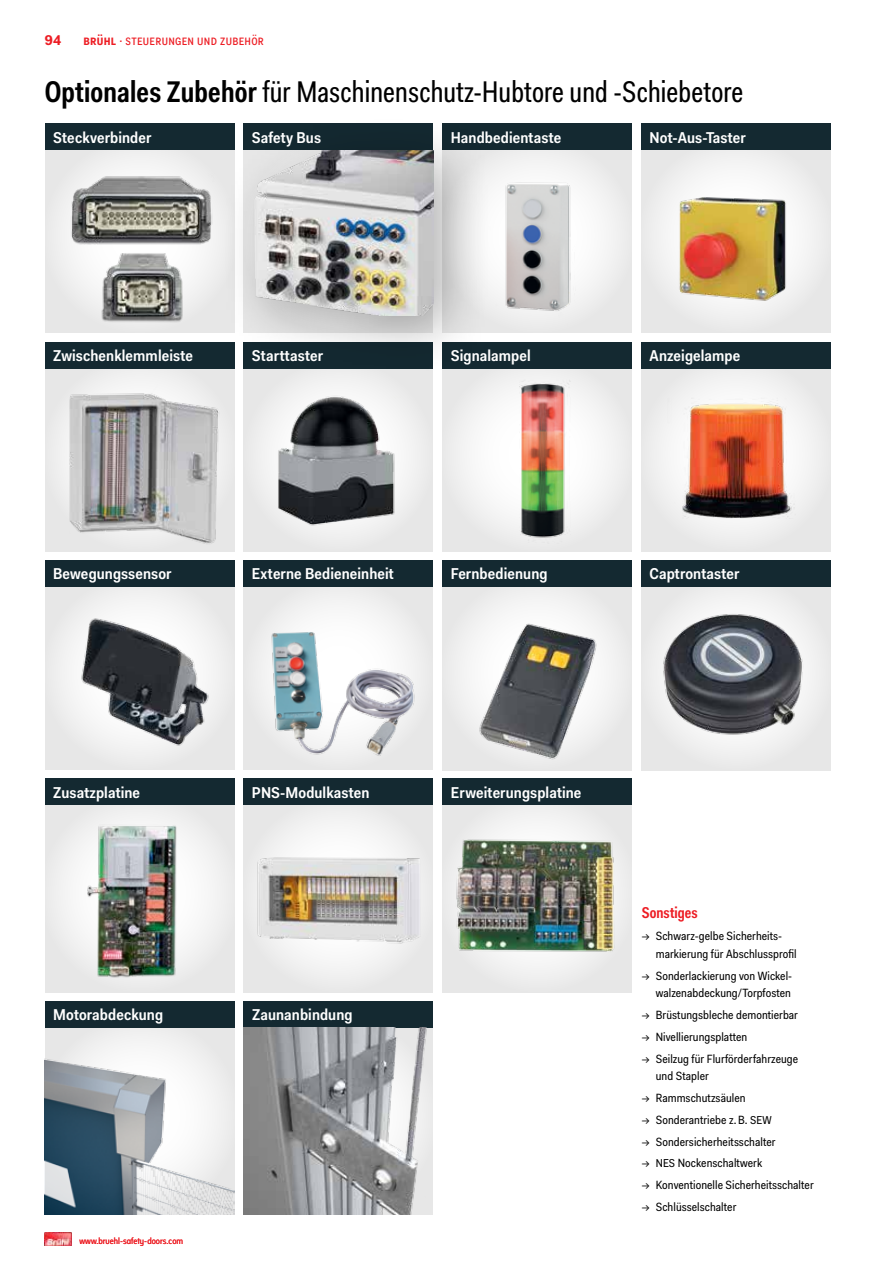
<style>
.page{position:relative;width:885px;height:1263px;background:#fff}
.page>*{position:absolute;margin:0;border:0;box-sizing:border-box;transform-origin:0 0}
.t1{font:30px "Fakt Con Pro";letter-spacing:.005em;color:#000}
.t2{font:600 15.75px "Fakt Sm Con Pro";letter-spacing:.005em;color:#fff}
.t3{font:600 15.75px "Fakt Con Pro";color:#ed1d24}
.t4{font:14.25px "Fakt Con Pro";letter-spacing:.02em;color:#ed1d24}
.t5{font:700 14.25px "Fakt Pro";color:#ed1d24}
.t6{font:12px/17.4px "Fakt Sm Con Pro";letter-spacing:.005em;color:#000}
.t7{font:9px "Fakt Sm Con Pro";color:#ed1d24}
.s1{font-weight:600}
.s2{font-size:11.55px}
</style>
<div class="page">
<img style="left:45px;top:1232px;width:26px;height:14px">
<div style="left:641px;top:574px;width:189px;height:196px;background:#e7e7e7"></div>
<div style="left:641px;top:560px;width:189px;height:26px;background:#142931"></div>
<img style="left:658px;top:595px;width:157px;height:144px">
<div style="left:45px;top:574px;width:189px;height:196px;background:#e7e7e7"></div>
<div style="left:45px;top:560px;width:189px;height:26px;background:#142931"></div>
<img style="left:76px;top:616px;width:138px;height:135px">
<div style="left:243px;top:578px;width:190px;height:192px;background:#e7e7e7"></div>
<div style="left:243px;top:560px;width:190px;height:26px;background:#142931"></div>
<img style="left:262px;top:604px;width:153px;height:152px">
<div style="left:442px;top:574px;width:190px;height:196px;background:#e7e7e7"></div>
<div style="left:442px;top:560px;width:190px;height:26px;background:#142931"></div>
<img style="left:476px;top:621px;width:125px;height:138px">
<div style="left:243px;top:359px;width:190px;height:193px;background:#e7e7e7"></div>
<img style="left:265px;top:387px;width:135px;height:146px">
<div style="left:641px;top:356px;width:189px;height:196px;background:#e7e7e7"></div>
<div style="left:641px;top:342px;width:189px;height:26px;background:#142931"></div>
<img style="left:667px;top:391px;width:130px;height:138px">
<div style="left:442px;top:137px;width:190px;height:196px;background:#efefef"></div>
<div style="left:442px;top:124px;width:190px;height:26px;background:#142931"></div>
<img style="left:493px;top:179px;width:83px;height:132px">
<div style="left:641px;top:137px;width:189px;height:196px;background:#e7e7e7"></div>
<div style="left:641px;top:124px;width:189px;height:26px;background:#142931"></div>
<img style="left:659px;top:172px;width:155px;height:142px">
<div style="left:442px;top:356px;width:190px;height:196px;background:#e7e7e7"></div>
<div style="left:442px;top:342px;width:190px;height:26px;background:#142931"></div>
<img style="left:468px;top:376px;width:148px;height:162px">
<div style="left:45px;top:1001px;width:189px;height:27px;background:#142931"></div>
<div style="left:243px;top:1001px;width:190px;height:27px;background:#142931"></div>
<img style="left:243px;top:1028px;width:190px;height:186px">
<div style="left:45px;top:792px;width:189px;height:201px;background:#e7e7e7"></div>
<div style="left:45px;top:779px;width:189px;height:26px;background:#142931"></div>
<img style="left:61px;top:814px;width:152px;height:164px">
<div style="left:45px;top:356px;width:189px;height:196px;background:#e7e7e7"></div>
<div style="left:45px;top:342px;width:189px;height:26px;background:#142931"></div>
<img style="left:62px;top:385px;width:156px;height:159px">
<div style="left:45px;top:137px;width:189px;height:196px;background:#e7e7e7"></div>
<div style="left:45px;top:124px;width:189px;height:26px;background:#142931"></div>
<img style="left:62px;top:162px;width:156px;height:160px">
<div style="left:243px;top:796px;width:190px;height:197px;background:#e7e7e7"></div>
<div style="left:243px;top:779px;width:190px;height:26px;background:#142931"></div>
<img style="left:257px;top:831px;width:163px;height:133px">
<div style="left:442px;top:792px;width:190px;height:201px;background:#e7e7e7"></div>
<div style="left:442px;top:779px;width:190px;height:26px;background:#142931"></div>
<img style="left:456px;top:828px;width:161px;height:133px">
<div style="left:220px;top:115px;width:273px;height:260px;background:#000;opacity:.31"></div>
<img style="left:243px;top:150px;width:190px;height:166px">
<img style="left:45px;top:1028px;width:189px;height:186px">
<p class="t5" style="left:45px;top:30px;width:18px">94</p>
<p class="t4" style="left:83px;top:30px;width:182px"><span class="s1">brühl</span> · Steuerungen und Zubehör</p>
<h1 class="t1" style="left:45px;top:71px;width:700px"><span class="s1">Optionales Zubehör</span> für Maschinenschutz-Hubtore und -Schiebetore</h1>
<h2 class="t2" style="left:53px;top:127px;width:100px">Steckverbinder</h2>
<h2 class="t2" style="left:252px;top:127px;width:71px">Safety Bus</h2>
<h2 class="t2" style="left:450px;top:127px;width:112px">Handbedientaste</h2>
<h2 class="t2" style="left:649px;top:127px;width:98px">Not-Aus-Taster</h2>
<h2 class="t2" style="left:53px;top:345px;width:141px">Zwischenklemmleiste</h2>
<h2 class="t2" style="left:252px;top:345px;width:73px">Starttaster</h2>
<h2 class="t2" style="left:649px;top:345px;width:92px">Anzeigelampe</h2>
<h2 class="t2" style="left:450px;top:345px;width:82px">Signalampel</h2>
<h2 class="t2" style="left:53px;top:563px;width:120px">Bewegungssensor</h2>
<h2 class="t2" style="left:252px;top:563px;width:144px">Externe Bedieneinheit</h2>
<h2 class="t2" style="left:450px;top:563px;width:98px">Fernbedienung</h2>
<h2 class="t2" style="left:649px;top:563px;width:91px">Captrontaster</h2>
<h2 class="t2" style="left:53px;top:782px;width:88px">Zusatzplatine</h2>
<h2 class="t2" style="left:252px;top:782px;width:119px">PNS-Modulkasten</h2>
<h2 class="t2" style="left:450px;top:782px;width:132px">Erweiterungsplatine</h2>
<h2 class="t2" style="left:53px;top:1004px;width:111px">Motorabdeckung</h2>
<h2 class="t2" style="left:252px;top:1004px;width:102px">Zaunanbindung</h2>
<p class="t7" style="left:79px;top:1235px;width:105px">www.bruehl-safety-doors.com</p>
<h2 class="t3" style="left:641px;top:902px;width:58px">Sonstiges</h2>
<p class="t6" style="left:655px;top:927px;width:142px;text-indent:-14px">→ Schwarz-gelbe Sicherheits&shy;markierung für Abschlussprofil</p>
<p class="t6" style="left:641px;top:967px;width:152px;text-align:right">→ Sonderlackierung von Wickel&shy;walzenabdeckung/Torpfosten</p>
<p class="t6" style="left:641px;top:1006px;width:158px">→ Brüstungsbleche demontierbar</p>
<p class="t6" style="left:641px;top:1028px;width:107px">→ Nivellierungsplatten</p>
<p class="t6" style="left:655px;top:1050px;width:144px;text-indent:-14px">→ Seilzug für Flurförderfahrzeuge und Stapler</p>
<p class="t6" style="left:641px;top:1089px;width:105px">→ Rammschutzsäulen</p>
<p class="t6" style="left:641px;top:1111px;width:131px">→ Sonderantriebe z.B. <span class="s2">SEW</span></p>
<p class="t6" style="left:641px;top:1132px;width:135px">→ Sondersicherheitsschalter</p>
<p class="t6" style="left:641px;top:1154px;width:122px">→ <span class="s2">NES</span> Nockenschaltwerk</p>
<p class="t6" style="left:641px;top:1176px;width:173px">→ Konventionelle Sicherheitsschalter</p>
<p class="t6" style="left:641px;top:1198px;width:96px">→ Schlüsselschalter</p>
</div>
